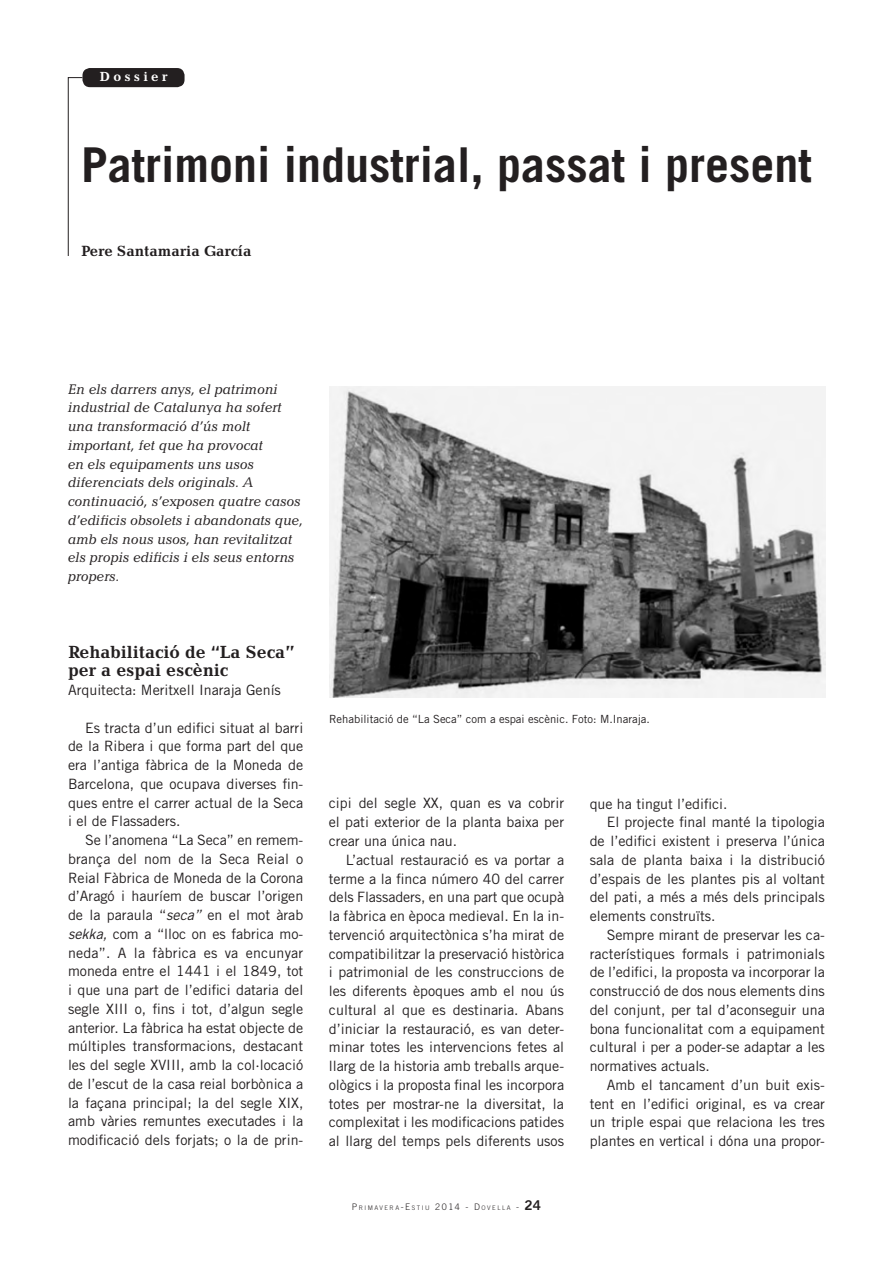
<style>
.page{position:relative;width:893px;height:1263px;background:#fff}
.page>*{position:absolute;margin:0;border:0;box-sizing:border-box;transform-origin:0 0}
.t1{font:700 48px "Trade Gothic";color:#231f20}
.t2{font:700 18px/18.8px "Candida BT";color:#231f20}
.t3{font:700 15.15px "Candida BT";color:#231f20}
.t4{font:14.25px "Trade Gothic";color:#231f20}
.t5{font:italic 14.25px/18.8px "Candida BT";color:#231f20}
.t6{font:700 13.5px "Candida BT";letter-spacing:.24em;color:#fff}
.t7{font:11.25px "Trade Gothic";color:#231f20}
.t8{font:300 6.3px "Trade Gothic";letter-spacing:.245em;color:#231f20}
.s1{font-style:italic}
.s2{font-size:9px}
.s3{font-family:"Trade Gothic Bold Two";font-weight:400;font-size:13.5px}
</style>
<div class="page">
<div style="left:82px;top:68px;width:103px;height:19px;background:#231f20;border-radius:7px"></div>
<svg style="left:68px;top:77px;width:15px;height:179px"></svg>
<img style="left:329px;top:387px;width:496px;height:310px">
<p class="t6" style="left:100px;top:68px;width:69px">Dossier</p>
<p class="t1" style="left:81px;top:135px;width:732px">Patrimoni industrial, passat i present</p>
<p class="t3" style="left:81px;top:242px;width:172px">Pere Santamaria García</p>
<p class="t5" style="left:68px;top:379px;width:237px">En els darrers anys, el patrimoni industrial de Catalunya ha sofert una transformació d’ús molt important, fet que ha provocat<br>en els equipaments uns usos diferenciats dels originals. A continuació, s’exposen quatre casos d’edificis obsolets i abandonats que, amb els nous usos, han revitalitzat els propis edificis i els seus entorns propers.</p>
<p class="t2" style="left:68px;top:642px;width:228px">Rehabilitació de “La Seca” per a espai escènic</p>
<p class="t4" style="left:68px;top:681px;width:214px">Arquitecta: Meritxell Inaraja Genís</p>
<p class="t4" style="left:85px;top:719px;width:220px">Es tracta d’un edifici situat al barri</p>
<p class="t4" style="left:68px;top:737px;width:237px">de la Ribera i que forma part del que</p>
<p class="t4" style="left:68px;top:756px;width:237px">era l’antiga fàbrica de la Moneda de</p>
<p class="t4" style="left:68px;top:775px;width:237px">Barcelona, que ocupava diverses fin-</p>
<p class="t4" style="left:68px;top:794px;width:237px">ques entre el carrer actual de la Seca</p>
<p class="t4" style="left:68px;top:813px;width:114px">i el de Flassaders.</p>
<p class="t4" style="left:85px;top:831px;width:220px">Se l’anomena “La Seca” en remem-</p>
<p class="t4" style="left:68px;top:850px;width:237px">brança del nom de la Seca Reial o</p>
<p class="t4" style="left:68px;top:869px;width:237px">Reial Fàbrica de Moneda de la Corona</p>
<p class="t4" style="left:68px;top:888px;width:237px">d’Aragó i hauríem de buscar l’origen</p>
<p class="t4" style="left:68px;top:906px;width:237px">de la paraula “<span class="s1">seca”</span> en el mot àrab</p>
<p class="t4" style="left:68px;top:925px;width:237px"><span class="s1">sekka,</span> com a “lloc on es fabrica mo-</p>
<p class="t4" style="left:68px;top:944px;width:237px">neda”. A la fàbrica es va encunyar</p>
<p class="t4" style="left:68px;top:963px;width:237px">moneda entre el 1441 i el 1849, tot</p>
<p class="t4" style="left:68px;top:981px;width:237px">i que una part de l’edifici dataria del</p>
<p class="t4" style="left:68px;top:1000px;width:237px">segle XIII o, fins i tot, d’algun segle</p>
<p class="t4" style="left:68px;top:1019px;width:237px">anterior. La fàbrica ha estat objecte de</p>
<p class="t4" style="left:68px;top:1038px;width:237px">múltiples transformacions, destacant</p>
<p class="t4" style="left:68px;top:1056px;width:237px">les del segle XVIII, amb la col·locació</p>
<p class="t4" style="left:68px;top:1075px;width:237px">de l’escut de la casa reial borbònica a</p>
<p class="t4" style="left:68px;top:1094px;width:237px">la façana principal; la del segle XIX,</p>
<p class="t4" style="left:68px;top:1113px;width:237px">amb vàries remuntes executades i la</p>
<p class="t4" style="left:68px;top:1131px;width:237px">modificació dels forjats; o la de prin-</p>
<p class="t7" style="left:329px;top:712px;width:322px">Rehabilitació de “La Seca” com a espai escènic. Foto: M.Inaraja.</p>
<p class="t4" style="left:329px;top:795px;width:237px">cipi del segle XX, quan es va cobrir</p>
<p class="t4" style="left:329px;top:813px;width:237px">el pati exterior de la planta baixa per</p>
<p class="t4" style="left:329px;top:832px;width:130px">crear una única nau.</p>
<p class="t4" style="left:346px;top:851px;width:220px">L’actual restauració es va portar a</p>
<p class="t4" style="left:329px;top:870px;width:237px">terme a la finca número 40 del carrer</p>
<p class="t4" style="left:329px;top:888px;width:237px">dels Flassaders, en una part que ocupà</p>
<p class="t4" style="left:329px;top:907px;width:237px">la fàbrica en època medieval. En la in-</p>
<p class="t4" style="left:329px;top:926px;width:237px">tervenció arquitectònica s’ha mirat de</p>
<p class="t4" style="left:329px;top:945px;width:237px">compatibilitzar la preservació històrica</p>
<p class="t4" style="left:329px;top:963px;width:237px">i patrimonial de les construccions de</p>
<p class="t4" style="left:329px;top:982px;width:237px">les diferents èpoques amb el nou ús</p>
<p class="t4" style="left:329px;top:1001px;width:237px">cultural al que es destinaria. Abans</p>
<p class="t4" style="left:329px;top:1020px;width:237px">d’iniciar la restauració, es van deter-</p>
<p class="t4" style="left:329px;top:1038px;width:237px">minar totes les intervencions fetes al</p>
<p class="t4" style="left:329px;top:1057px;width:237px">llarg de la historia amb treballs arque-</p>
<p class="t4" style="left:329px;top:1076px;width:237px">ològics i la proposta final les incorpora</p>
<p class="t4" style="left:329px;top:1095px;width:237px">totes per mostrar-ne la diversitat, la</p>
<p class="t4" style="left:329px;top:1113px;width:237px">complexitat i les modificacions patides</p>
<p class="t4" style="left:329px;top:1132px;width:237px">al llarg del temps pels diferents usos</p>
<p class="t8" style="left:352px;top:1204px;width:191px"><span class="s2">P</span>RIMAVERA<span class="s2">-E</span> STIU <span class="s2">2014 - D</span>OVELLA <span class="s2">-</span> <span class="s3">24</span></p>
<p class="t4" style="left:590px;top:795px;width:139px">que ha tingut l’edifici.</p>
<p class="t4" style="left:607px;top:814px;width:220px">El projecte final manté la tipologia</p>
<p class="t4" style="left:590px;top:832px;width:237px">de l’edifici existent i preserva l’única</p>
<p class="t4" style="left:590px;top:851px;width:237px">sala de planta baixa i la distribució</p>
<p class="t4" style="left:590px;top:870px;width:237px">d’espais de les plantes pis al voltant</p>
<p class="t4" style="left:590px;top:889px;width:237px">del pati, a més a més dels principals</p>
<p class="t4" style="left:590px;top:907px;width:127px">elements construïts.</p>
<p class="t4" style="left:607px;top:926px;width:220px">Sempre mirant de preservar les ca-</p>
<p class="t4" style="left:590px;top:945px;width:237px">racterístiques formals i patrimonials</p>
<p class="t4" style="left:590px;top:964px;width:237px">de l’edifici, la proposta va incorporar la</p>
<p class="t4" style="left:590px;top:982px;width:237px">construcció de dos nous elements dins</p>
<p class="t4" style="left:590px;top:1001px;width:237px">del conjunt, per tal d’aconseguir una</p>
<p class="t4" style="left:590px;top:1020px;width:237px">bona funcionalitat com a equipament</p>
<p class="t4" style="left:590px;top:1039px;width:237px">cultural i per a poder-se adaptar a les</p>
<p class="t4" style="left:590px;top:1057px;width:122px">normatives actuals.</p>
<p class="t4" style="left:607px;top:1076px;width:220px">Amb el tancament d’un buit exis-</p>
<p class="t4" style="left:590px;top:1095px;width:237px">tent en l’edifici original, es va crear</p>
<p class="t4" style="left:590px;top:1114px;width:237px">un triple espai que relaciona les tres</p>
<p class="t4" style="left:590px;top:1132px;width:237px">plantes en vertical i dóna una propor-</p>
</div>
